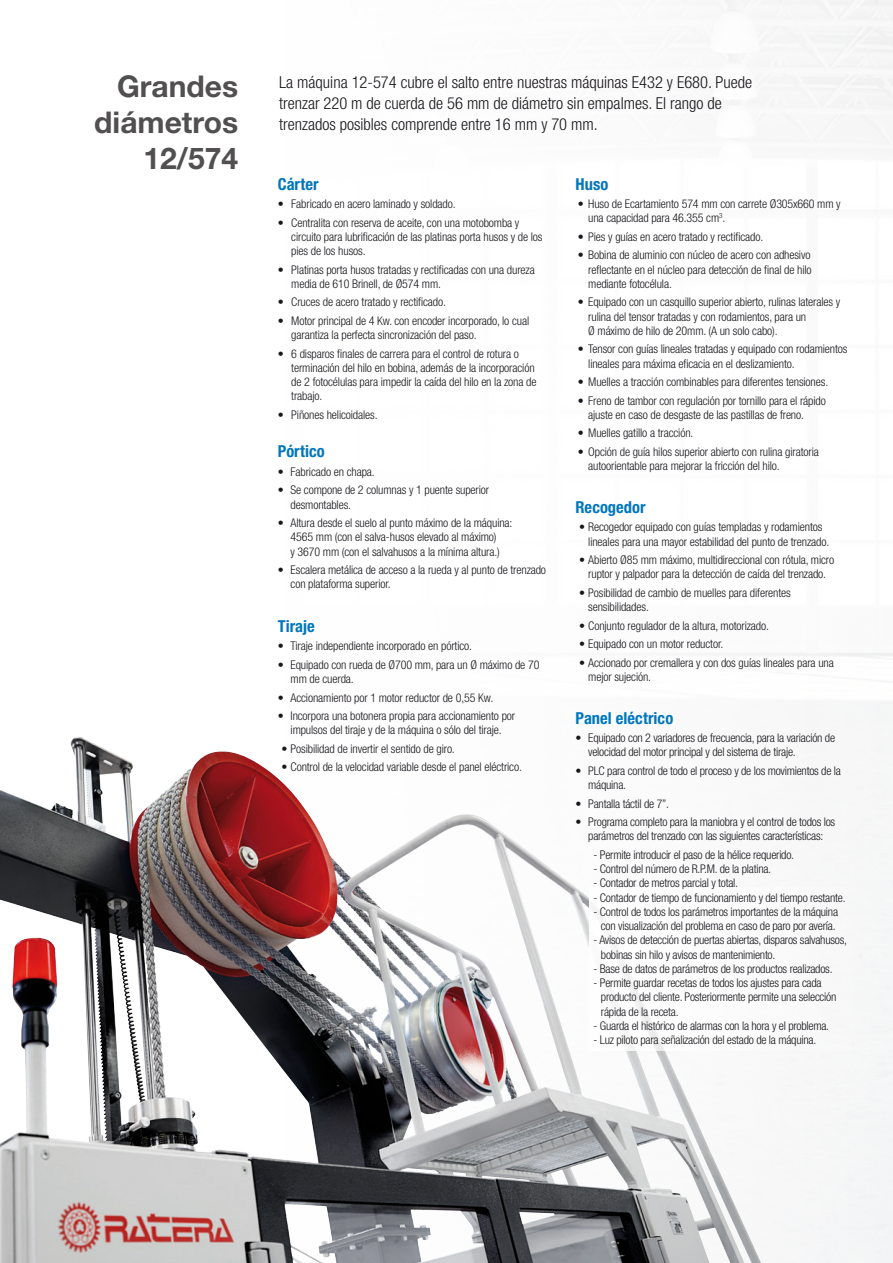
<style>
.page{position:relative;width:893px;height:1263px;background:#fff}
.page>*{position:absolute;margin:0;border:0;box-sizing:border-box;transform-origin:0 0}
.t1{font:700 30px/36px "Helvetica Neue LT Std";color:#514f50;text-align:right}
.t2{font:300 condensed 16.5px/21px "Helvetica Neue LT Std";color:#1a171c}
.t3{font:700 condensed 16.5px "Helvetica Neue LT Std";letter-spacing:.005em;color:#0076bd}
.t4{font:300 condensed 12px/14.2px "Helvetica Neue LT Std";letter-spacing:-.01em;color:#1a171c}
</style>
<div class="page">
<img style="left:73px;top:0;width:820px;height:1263px">
<img style="left:0;top:739px;width:761px;height:524px">
<img style="left:786px;top:195px;width:107px;height:692px">
<div style="left:589px;top:887px;width:304px;height:164px;background:#fff"></div>
<p class="t1" style="left:94px;top:67px;width:145px">Grandes diámetros</p>
<p class="t1" style="left:144px;top:139px;width:96px">12/574</p>
<p class="t2" style="left:279px;top:72px;width:474px">La máquina 12-574 cubre el salto entre nuestras máquinas E432 y E680. Puede trenzar 220 m de cuerda de 56 mm de diámetro sin empalmes. El rango de trenzados posibles comprende entre 16 mm y 70 mm.</p>
<p class="t3" style="left:278px;top:174px;width:42px">Cárter</p>
<p class="t4" style="left:278px;top:197px;width:179px">• Fabricado en acero laminado y soldado.</p>
<p class="t4" style="left:291px;top:215px;width:253px;text-indent:-14px">• Centralita con reserva de aceite, con una motobomba y circuito para lubrificación de las platinas porta husos y de los pies de los husos.</p>
<p class="t4" style="left:291px;top:262px;width:245px;text-indent:-14px">• Platinas porta husos tratadas y rectificadas con una dureza media de 610 Brinell, de Ø574 mm.</p>
<p class="t4" style="left:278px;top:295px;width:170px">• Cruces de acero tratado y rectificado.</p>
<p class="t4" style="left:291px;top:313px;width:239px;text-indent:-14px">• Motor principal de 4 Kw. con encoder incorporado, lo cual garantiza la perfecta sincronización del paso.</p>
<p class="t4" style="left:291px;top:346px;width:247px;text-indent:-14px">• 6 disparos finales de carrera para el control de rotura o terminación del hilo en bobina, además de la incorporación de 2 fotocélulas para impedir la caída del hilo en la zona de trabajo.</p>
<p class="t4" style="left:278px;top:407px;width:101px">• Piñones helicoidales.</p>
<p class="t3" style="left:278px;top:442px;width:49px">Pórtico</p>
<p class="t4" style="left:278px;top:464px;width:98px">• Fabricado en chapa.</p>
<p class="t4" style="left:291px;top:483px;width:200px;text-indent:-13px">• Se compone de 2 columnas y 1 puente superior desmontables.</p>
<p class="t4" style="left:278px;top:516px;width:236px;text-align:center">• Altura desde el suelo al punto máximo de la máquina:<br>4565 mm (con el salva-husos elevado al máximo)<br>y 3670 mm (con el salvahusos a la mínima altura.)</p>
<p class="t4" style="left:291px;top:563px;width:257px;text-indent:-13px">• Escalera metálica de acceso a la rueda y al punto de trenzado con plataforma superior.</p>
<p class="t3" style="left:278px;top:616px;width:38px">Tiraje</p>
<p class="t4" style="left:278px;top:639px;width:196px">• Tiraje independiente incorporado en pórtico.</p>
<p class="t4" style="left:291px;top:657px;width:250px;text-indent:-13px">• Equipado con rueda de Ø700 mm, para un Ø máximo de 70 mm de cuerda.</p>
<p class="t4" style="left:278px;top:690px;width:217px">• Accionamiento por 1 motor reductor de 0,55 Kw.</p>
<p class="t4" style="left:278px;top:708px;width:239px;text-align:center">• Incorpora una botonera propia para accionamiento por impulsos del tiraje y de la máquina o sólo del tiraje.</p>
<p class="t4" style="left:282px;top:741px;width:175px">• Posibilidad de invertir el sentido de giro.</p>
<p class="t4" style="left:282px;top:760px;width:242px">• Control de la velocidad variable desde el panel eléctrico.</p>
<p class="t3" style="left:575px;top:174px;width:34px">Huso</p>
<p class="t4" style="left:588px;top:197px;width:254px;text-indent:-10px">• Huso de Ecartamiento 574 mm con carrete Ø305x660 mm y una capacidad para 46.355 cm<sup>3</sup>.</p>
<p class="t4" style="left:578px;top:229px;width:187px">• Pies y guías en acero tratado y rectificado.</p>
<p class="t4" style="left:588px;top:248px;width:225px;text-align:justify;text-indent:-10px">• Bobina de aluminio con núcleo de acero con adhesivo reflectante en el núcleo para detección de final de hilo mediante fotocélula.</p>
<p class="t4" style="left:588px;top:295px;width:254px;text-indent:-10px">• Equipado con un casquillo superior abierto, rulinas laterales y rulina del tensor tratadas y con rodamientos, para un<br>Ø máximo de hilo de 20mm. (A un solo cabo).</p>
<p class="t4" style="left:588px;top:342px;width:261px;text-indent:-10px">• Tensor con guías lineales tratadas y equipado con rodamientos lineales para máxima eficacia en el deslizamiento.</p>
<p class="t4" style="left:578px;top:375px;width:252px">• Muelles a tracción combinables para diferentes tensiones.</p>
<p class="t4" style="left:588px;top:393px;width:239px;text-indent:-10px">• Freno de tambor con regulación por tornillo para el rápido ajuste en caso de desgaste de las pastillas de freno.</p>
<p class="t4" style="left:578px;top:426px;width:117px">• Muelles gatillo a tracción.</p>
<p class="t4" style="left:588px;top:444px;width:232px;text-indent:-10px">• Opción de guía hilos superior abierto con rulina giratoria autoorientable para mejorar la fricción del hilo.</p>
<p class="t3" style="left:575px;top:497px;width:72px">Recogedor</p>
<p class="t4" style="left:588px;top:520px;width:242px;text-indent:-9px">• Recogedor equipado con guías templadas y rodamientos lineales para una mayor estabilidad del punto de trenzado.</p>
<p class="t4" style="left:579px;top:553px;width:256px;text-align:center">• Abierto Ø85 mm máximo, multidireccional con rótula, micro ruptor y palpador para la detección de caída del trenzado.</p>
<p class="t4" style="left:588px;top:585px;width:204px;text-indent:-9px">• Posibilidad de cambio de muelles para diferentes sensibilidades.</p>
<p class="t4" style="left:579px;top:618px;width:191px">• Conjunto regulador de la altura, motorizado.</p>
<p class="t4" style="left:579px;top:637px;width:145px">• Equipado con un motor reductor.</p>
<p class="t4" style="left:588px;top:655px;width:247px;text-indent:-9px">• Accionado por cremallera y con dos guías lineales para una mejor sujeción.</p>
<p class="t3" style="left:575px;top:708px;width:99px">Panel eléctrico</p>
<p class="t4" style="left:588px;top:731px;width:248px;text-indent:-13px">• Equipado con 2 variadores de frecuencia, para la variación de velocidad del motor principal y del sistema de tiraje.</p>
<p class="t4" style="left:588px;top:763px;width:254px;text-indent:-13px">• PLC para control de todo el proceso y de los movimientos de la máquina.</p>
<p class="t4" style="left:575px;top:796px;width:95px">• Pantalla táctil de 7”.</p>
<p class="t4" style="left:575px;top:815px;width:261px;text-align:center">• Programa completo para la maniobra y el control de todos los parámetros del trenzado con las siguientes características:</p>
<p class="t4" style="left:593px;top:847px;width:202px">- Permite introducir el paso de la hélice requerido.</p>
<p class="t4" style="left:593px;top:862px;width:179px">- Control del número de R.P.M. de la platina.</p>
<p class="t4" style="left:593px;top:876px;width:146px">- Contador de metros parcial y total.</p>
<p class="t4" style="left:593px;top:890px;width:254px">- Contador de tiempo de funcionamiento y del tiempo restante.</p>
<p class="t4" style="left:593px;top:904px;width:246px;text-align:center">- Control de todos los parámetros importantes de la máquina con visualización del problema en caso de paro por avería.</p>
<p class="t4" style="left:601px;top:933px;width:248px;text-indent:-8px">- Avisos de detección de puertas abiertas, disparos salvahusos, bobinas sin hilo y avisos de mantenimiento.</p>
<p class="t4" style="left:593px;top:961px;width:241px">- Base de datos de parámetros de los productos realizados.</p>
<p class="t4" style="left:601px;top:976px;width:237px;text-indent:-8px">- Permite guardar recetas de todos los ajustes para cada producto del cliente. Posteriormente permite una selección rápida de la receta.</p>
<p class="t4" style="left:593px;top:1018px;width:237px">- Guarda el histórico de alarmas con la hora y el problema.</p>
<p class="t4" style="left:593px;top:1033px;width:224px">- Luz piloto para señalización del estado de la máquina.</p>
</div>
